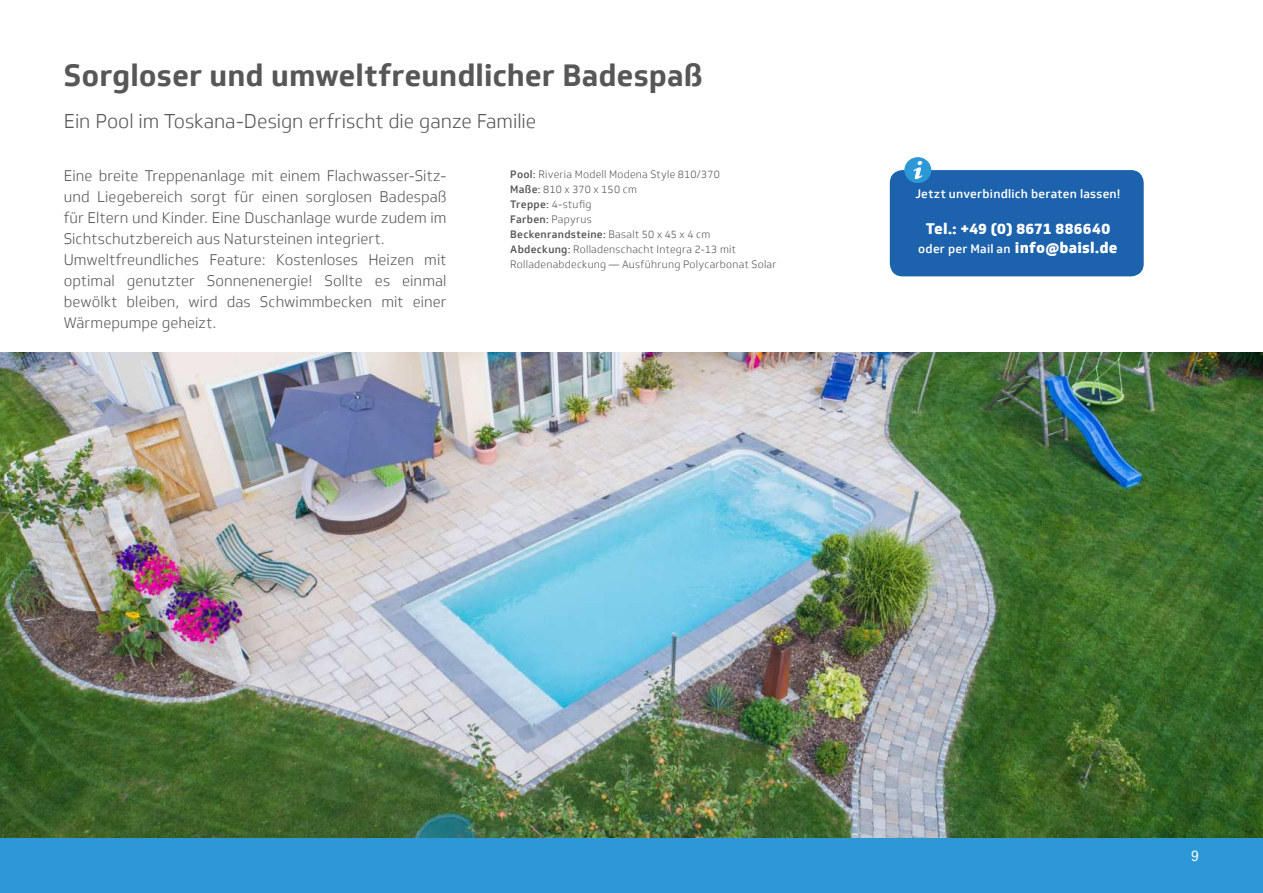
<style>
.page{position:relative;width:1263px;height:893px;background:#fff}
.page>*{position:absolute;margin:0;border:0;box-sizing:border-box;transform-origin:0 0}
.t1{font:700 30px "Soleto";color:#575756}
.t2{font:300 19.5px "Soleto";color:#575756}
.t3{font:300 15px/21px "Soleto";letter-spacing:.005em;color:#575756}
.t4{font:800 15px "Soleto";letter-spacing:.02em;color:#fff}
.t5{font:15px "Franklin Gothic Book Cond ITC";color:#fff}
.t6{font:500 12px "Soleto";letter-spacing:.02em;color:#fff}
.t7{font:300 10.5px/15px "Soleto";letter-spacing:.025em;color:#575756}
.s1{font-weight:500}
.s2{font-weight:800;font-size:15px}
</style>
<div class="page">
<img style="left:0;top:353px;width:1263px;height:486px">
<div style="left:0;top:839px;width:1263px;height:54px;background:#2c99d6"></div>
<div style="left:890px;top:170px;width:254px;height:106px;background:#1c62ad;border-radius:13px"></div>
<div style="left:904px;top:157px;width:27px;height:26px;background:#2c99d6;border-radius:50%"></div>
<svg style="left:913px;top:161px;width:9px;height:18px"></svg>
<h1 class="t1" style="left:64px;top:64px;width:640px">Sorgloser und umweltfreundlicher Badespaß</h1>
<h2 class="t2" style="left:64px;top:109px;width:474px">Ein Pool im Toskana-Design erfrischt die ganze Familie</h2>
<p class="t3" style="left:64px;top:166px;width:384px">Eine breite Treppenanlage mit einem Flachwasser-Sitz&shy;und Liegebereich sorgt für einen sorglosen Badespaß für Eltern und Kinder. Eine Duschanlage wurde zudem im Sichtschutzbereich aus Natursteinen integriert.<br>Umweltfreundliches Feature: Kostenloses Heizen mit optimal genutzter Sonnenenergie! Sollte es einmal bewölkt bleiben, wird das Schwimmbecken mit einer Wärmepumpe geheizt.</p>
<p class="t7" style="left:510px;top:167px;width:268px"><span class="s1">Pool:</span> Riveria Modell Modena Style 810/370<br><span class="s1">Maße:</span> 810 x 370 x 150 cm<br><span class="s1">Treppe:</span> 4-stu昀椀g<br><span class="s1">Farben:</span> Papyrus<br><span class="s1">Beckenrandsteine:</span> Basalt 50 x 45 x 4 cm<br><span class="s1">Abdeckung:</span> Rolladenschacht Integra 2-13 mit Rolladenabdeckung — Ausführung Polycarbonat Solar</p>
<p class="t6" style="left:915px;top:189px;width:207px">Jetzt unverbindlich beraten lassen!</p>
<p class="t4" style="left:926px;top:223px;width:186px">Tel.: +49 (0) 8671 886640</p>
<p class="t6" style="left:918px;top:244px;width:201px">oder per Mail an <span class="s2">info@baisl.de</span></p>
<p class="t5" style="left:1191px;top:847px;width:9px">9</p>
</div>
